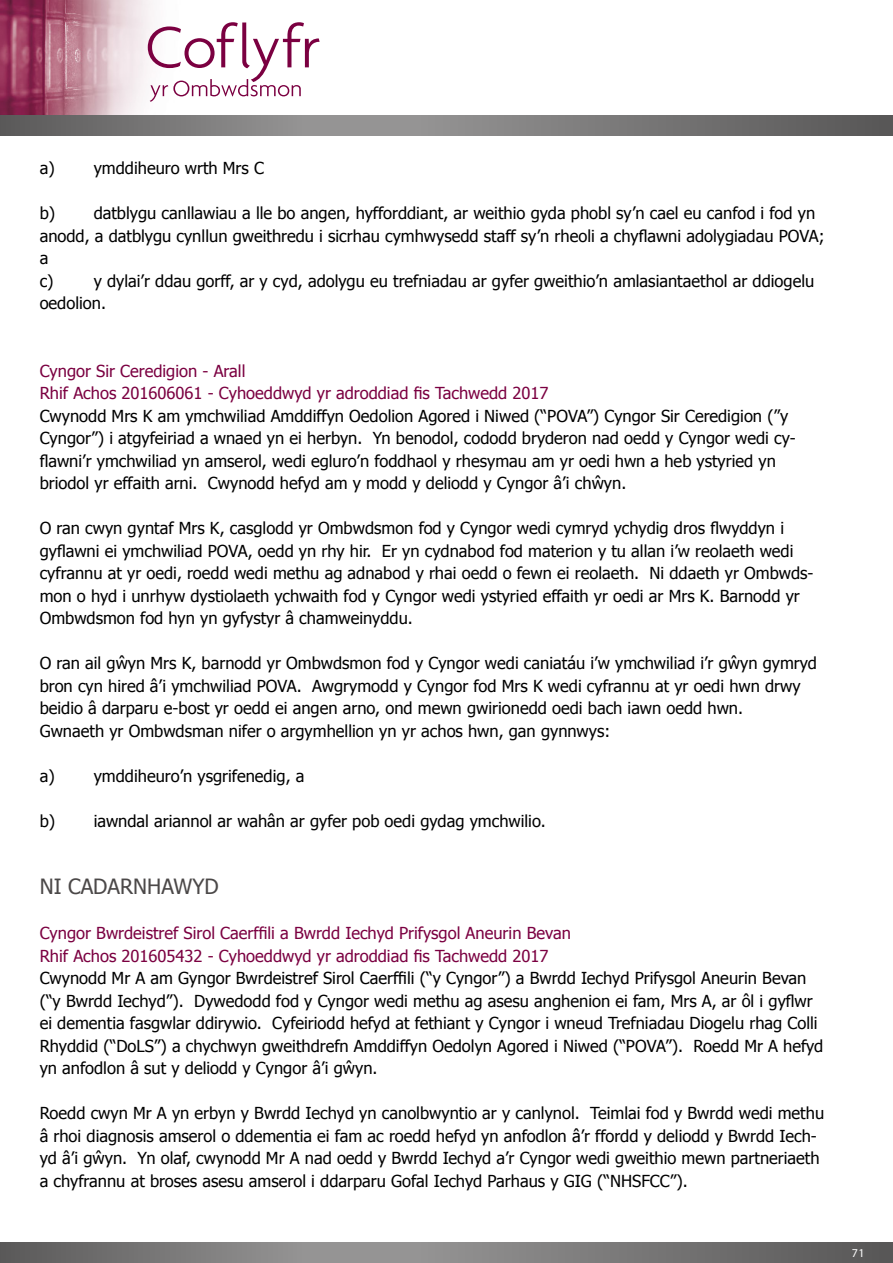
<style>
.page{position:relative;width:893px;height:1263px;background:#fff}
.page>*{position:absolute;margin:0;border:0;box-sizing:border-box;transform-origin:0 0}
.t1{font:21px "Tahoma";color:#4b4848}
.t2{font:16.5px/22.5px "Tahoma";color:#000}
.t3{font:16.5px/22.5px "Tahoma";color:#7b0041}
.t4{font:12px "Myriad Pro";color:#fff}
</style>
<div class="page">
<svg style="left:0;top:1242px;width:893px;height:21px;background:#7a7979"></svg>
<img style="left:0;top:0;width:152px;height:115px">
<svg style="left:148px;top:22px;width:172px;height:80px"></svg>
<svg style="left:0;top:115px;width:893px;height:21px;background:#7a7979"></svg>
<p class="t2" style="left:40px;top:156px;width:226px">a) ymddiheuro wrth Mrs C</p>
<p class="t2" style="left:40px;top:201px;width:786px">b) datblygu canllawiau a lle bo angen, hyfforddiant, ar weithio gyda phobl sy’n cael eu canfod i fod yn anodd, a datblygu cynllun gweithredu i sicrhau cymhwysedd staff sy’n rheoli a chyflawni adolygiadau POVA; a<br>c)</p>
<p class="t2" style="left:40px;top:269px;width:776px;text-indent:54px">y dylai’r ddau gorff, ar y cyd, adolygu eu trefniadau ar gyfer gweithio’n amlasiantaethol ar ddiogelu oedolion.</p>
<p class="t3" style="left:40px;top:359px;width:510px">Cyngor Sir Ceredigion - Arall<br>Rhif Achos 201606061 - Cyhoeddwyd yr adroddiad fis Tachwedd 2017</p>
<p class="t2" style="left:40px;top:404px;width:757px">Cwynodd Mrs K am ymchwiliad Amddiffyn Oedolion Agored i Niwed (“POVA”) Cyngor Sir Ceredigion (”y Cyngor”) i atgyfeiriad a wnaed yn ei herbyn. Yn benodol, cododd bryderon nad oedd y Cyngor wedi cy&shy;flawni’r ymchwiliad yn amserol, wedi egluro’n foddhaol y rhesymau am yr oedi hwn a heb ystyried yn briodol yr effaith arni. Cwynodd hefyd am y modd y deliodd y Cyngor â’i chŵyn.</p>
<p class="t2" style="left:40px;top:516px;width:775px">O ran cwyn gyntaf Mrs K, casglodd yr Ombwdsmon fod y Cyngor wedi cymryd ychydig dros flwyddyn i gyflawni ei ymchwiliad POVA, oedd yn rhy hir. Er yn cydnabod fod materion y tu allan i’w reolaeth wedi cyfrannu at yr oedi, roedd wedi methu ag adnabod y rhai oedd o fewn ei reolaeth. Ni ddaeth yr Ombwds&shy;mon o hyd i unrhyw dystiolaeth ychwaith fod y Cyngor wedi ystyried effaith yr oedi ar Mrs K. Barnodd yr Ombwdsmon fod hyn yn gyfystyr â chamweinyddu.</p>
<p class="t2" style="left:40px;top:651px;width:779px">O ran ail gŵyn Mrs K, barnodd yr Ombwdsmon fod y Cyngor wedi caniatáu i’w ymchwiliad i’r gŵyn gymryd bron cyn hired â’i ymchwiliad POVA. Awgrymodd y Cyngor fod Mrs K wedi cyfrannu at yr oedi hwn drwy beidio â darparu e-bost yr oedd ei angen arno, ond mewn gwirionedd oedi bach iawn oedd hwn.<br>Gwnaeth yr Ombwdsman nifer o argymhellion yn yr achos hwn, gan gynnwys:</p>
<p class="t2" style="left:40px;top:764px;width:266px">a) ymddiheuro’n ysgrifenedig, a</p>
<p class="t2" style="left:40px;top:809px;width:508px">b) iawndal ariannol ar wahân ar gyfer pob oedi gydag ymchwilio.</p>
<p class="t1" style="left:40px;top:872px;width:181px">NI CADARNHAWYD</p>
<p class="t3" style="left:40px;top:921px;width:533px">Cyngor Bwrdeistref Sirol Caerffili a Bwrdd Iechyd Prifysgol Aneurin Bevan<br>Rhif Achos 201605432 - Cyhoeddwyd yr adroddiad fis Tachwedd 2017</p>
<p class="t2" style="left:40px;top:966px;width:785px">Cwynodd Mr A am Gyngor Bwrdeistref Sirol Caerffili (“y Cyngor”) a Bwrdd Iechyd Prifysgol Aneurin Bevan (“y Bwrdd Iechyd”). Dywedodd fod y Cyngor wedi methu ag asesu anghenion ei fam, Mrs A, ar ôl i gyflwr ei dementia fasgwlar ddirywio. Cyfeiriodd hefyd at fethiant y Cyngor i wneud Trefniadau Diogelu rhag Colli Rhyddid (“DoLS”) a chychwyn gweithdrefn Amddiffyn Oedolyn Agored i Niwed (“POVA”). Roedd Mr A hefyd yn anfodlon â sut y deliodd y Cyngor â’i gŵyn.</p>
<p class="t2" style="left:40px;top:1101px;width:786px">Roedd cwyn Mr A yn erbyn y Bwrdd Iechyd yn canolbwyntio ar y canlynol. Teimlai fod y Bwrdd wedi methu â rhoi diagnosis amserol o ddementia ei fam ac roedd hefyd yn anfodlon â’r ffordd y deliodd y Bwrdd Iech&shy;yd â’i gŵyn. Yn olaf, cwynodd Mr A nad oedd y Bwrdd Iechyd a’r Cyngor wedi gweithio mewn partneriaeth a chyfrannu at broses asesu amserol i ddarparu Gofal Iechyd Parhaus y GIG (“NHSFCC”).</p>
<p class="t4" style="left:852px;top:1245px;width:14px">71</p>
</div>
